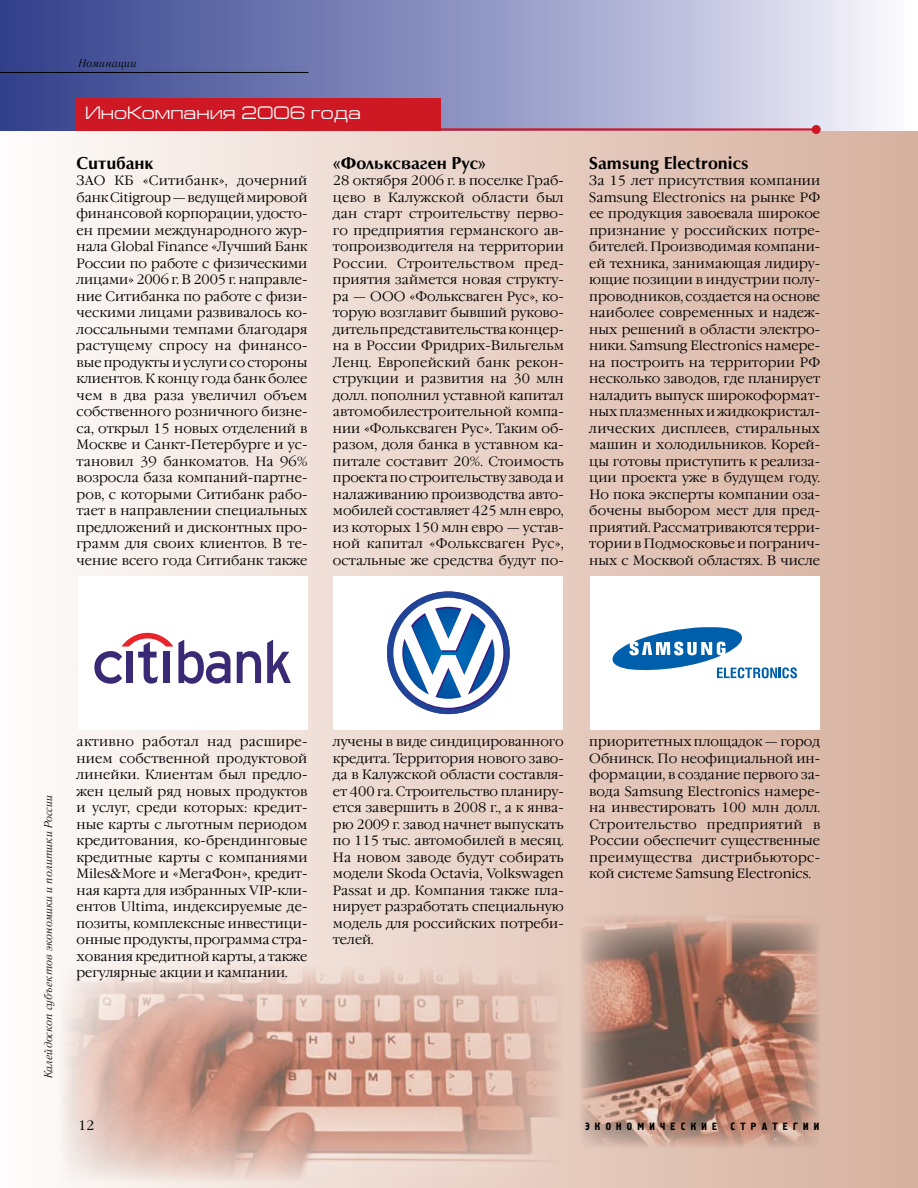
<style>
.page{position:relative;width:918px;height:1188px;background:#fff}
.page>*{position:absolute;margin:0;border:0;box-sizing:border-box;transform-origin:0 0}
.t1{font:18px "Europe Ext";color:#fff}
.t2{font:700 16.5px "Opium";color:#000}
.t3{font:300 13.5px/16.5px "Garamond C";letter-spacing:.005em;color:#000;text-align:justify}
.t4{font:italic 11.25px "Literaturnaya C";color:#000}
.t5{font:10.5px "Hermes C";letter-spacing:.5em;color:#000}
</style>
<div class="page">
<div style="left:0;top:0;width:918px;height:1188px;background:linear-gradient(to right,#fefbfa,#d6af9c)"></div>
<img style="left:60px;top:966px;width:504px;height:216px">
<div style="left:0;top:0;width:918px;height:131px;background:linear-gradient(to right,#2d3b89,#f6f4fd)"></div>
<div style="left:77px;top:98px;width:364px;height:33px;background:#ce1824"></div>
<hr style="left:440px;top:128px;width:376px;height:3px;background:#ce1824">
<div style="left:812px;top:125px;width:9px;height:9px;background:#ce1824;border-radius:50%"></div>
<div style="left:78px;top:576px;width:229px;height:153px;background:#fff"></div>
<svg style="left:237px;top:651px;width:24px;height:32px"></svg>
<svg style="left:267px;top:640px;width:24px;height:43px"></svg>
<svg style="left:94px;top:633px;width:136px;height:51px"></svg>
<div style="left:590px;top:576px;width:230px;height:153px;background:#fff"></div>
<svg style="left:612px;top:627px;width:185px;height:51px"></svg>
<div style="left:334px;top:576px;width:229px;height:153px;background:#fff"></div>
<svg style="left:387px;top:591px;width:123px;height:123px"></svg>
<hr style="left:0;top:72px;width:309px;height:1px;background:#000">
<img style="left:580px;top:914px;width:240px;height:234px">
<p class="t4" style="left:78px;top:57px;width:60px">Номинации</p>
<h1 class="t1" style="left:85px;top:104px;width:277px">ИноКомпания 2006 года</h1>
<p class="t2" style="left:77px;top:152px;width:79px">Ситибанк</p>
<p class="t3" style="left:77px;top:173px;width:232px">ЗАО КБ «Ситибанк», дочерний банкCitigroup—ведущеймировой финансовой корпорации, удосто&shy;ен премии международного жур&shy;нала Global Finance «Лучший Банк России по работе с физическими лицами» 2 006 г. В 2 005 г. направле&shy;ние Ситибанка по работе с физи&shy;ческими лицами развивалось ко&shy;лоссальными темпами благодаря растущему спросу на финансо&shy;вые продукты и услуги со стороны клиентов. К концу года банк более чем в два раза увеличил объем собственного розничного бизне&shy;са, открыл 15 новых отделений в Москве и Санкт-Петербурге и ус&shy;тановил 3 9 банкоматов. На 96% возросла база компаний-партне&shy;ров, с которыми Ситибанк рабо&shy;тает в направлении специальных предложений и дисконтных про&shy;грамм для своих клиентов. В те&shy;чение всего года Ситибанк также</p>
<p class="t2" style="left:333px;top:152px;width:155px">«Фольксваген Рус»</p>
<p class="t3" style="left:333px;top:173px;width:232px">28 октября 2 006 г. в поселке Граб&shy;цево в Калужской области был дан старт строительству перво&shy;го предприятия германского ав&shy;топроизводителя на территории России. Строительством пред&shy;приятия займется новая структу&shy;ра — ООО «Фольксваген Рус», ко&shy;торую возглавит бывший руково&shy;дительпредставительстваконцер&shy;на в России Фридрих-Вильгельм Ленц. Европейский банк рекон&shy;струкции и развития на 3 0 млн долл. пополнил уставной капитал автомобилестроительной компа&shy;нии «Фольксваген Рус». Таким об&shy;разом, доля банка в уставном ка&shy;питале составит 2 0%. Стоимость проектапостроительству заводаи налаживанию производства авто&shy;мобилей составляет 42 5 млн евро, из которых 150 млн евро — устав&shy;ной капитал «Фольксваген Рус», остальные же средства будут по-</p>
<p class="t2" style="left:589px;top:152px;width:161px">Samsung Electronics</p>
<p class="t3" style="left:589px;top:173px;width:232px">За 15 лет присутствия компании Samsung Electronics на рынке РФ ее продукция завоевала широкое признание у российских потре&shy;бителей. Производимая компани&shy;ей техника, занимающая лидиру&shy;ющие позиции в индустрии полу&shy;проводников, создается на основе наиболее современных и надеж&shy;ных решений в области электро&shy;ники. Samsung Electronics намере&shy;на построить на территории РФ несколько заводов, где планирует наладить выпуск широкоформат&shy;ныхплазменных ижидкокристал&shy;лических дисплеев, стиральных машин и холодильников. Корей&shy;цы готовы приступить к реализа&shy;ции проекта уже в будущем году.<br>Но пока эксперты компании оза&shy;бочены выбором мест для пред&shy;приятий.Рассматриваются терри&shy;тории в Подмосковье и погранич&shy;ных с Москвой областях. В числе</p>
<p class="t4" style="left:42px;top:1078px;width:285px;rotate:-90deg">Калейдоскоп субъектов экономики и политики России</p>
<p class="t3" style="left:77px;top:734px;width:232px">активно работал над расшире&shy;нием собственной продуктовой линейки. Клиентам был предло&shy;жен целый ряд новых продуктов и услуг, среди которых: кредит&shy;ные карты с льготным периодом кредитования, ко-брендинговые кредитные карты с компаниями Miles&amp;More и «МегаФон», кредит&shy;ная карта для избранных VIP-кли&shy;ентов Ultima, индексируемые де&shy;позиты, комплексные инвестици&shy;онные продукты, программа стра&shy;хования кредитной карты, а также регулярные акции и кампании.</p>
<p class="t3" style="left:333px;top:734px;width:232px">лучены в виде синдицированного кредита. Территория нового заво&shy;да в Калужской области составля&shy;ет 400 га. Строительство планиру&shy;ется завершить в 2 008 г., а к янва&shy;рю 2 009 г. завод начнет выпускать по 115 тыс. автомобилей в месяц.<br>На новом заводе будут собирать модели Skoda Octavia, Volkswagen Passat и др. Компания также пла&shy;нирует разработать специальную модель для российских потреби&shy;телей.</p>
<p class="t3" style="left:589px;top:734px;width:232px">приоритетных площадок — город Обнинск. По неофициальной ин&shy;формации, в создание первого за&shy;вода Samsung Electronics намере&shy;на инвестировать 100 млн долл.<br>Строительство предприятий в России обеспечит существенные преимущества дистрибьюторс&shy;кой системе Samsung Electronics.</p>
<p class="t3" style="left:78px;top:1118px;width:16px">12</p>
<p class="t5" style="left:585px;top:1121px;width:134px">ЭКОНОМИЧЕСКИЕ</p>
<p class="t5" style="left:730px;top:1121px;width:90px">СТРАТЕГИИ</p>
</div>
